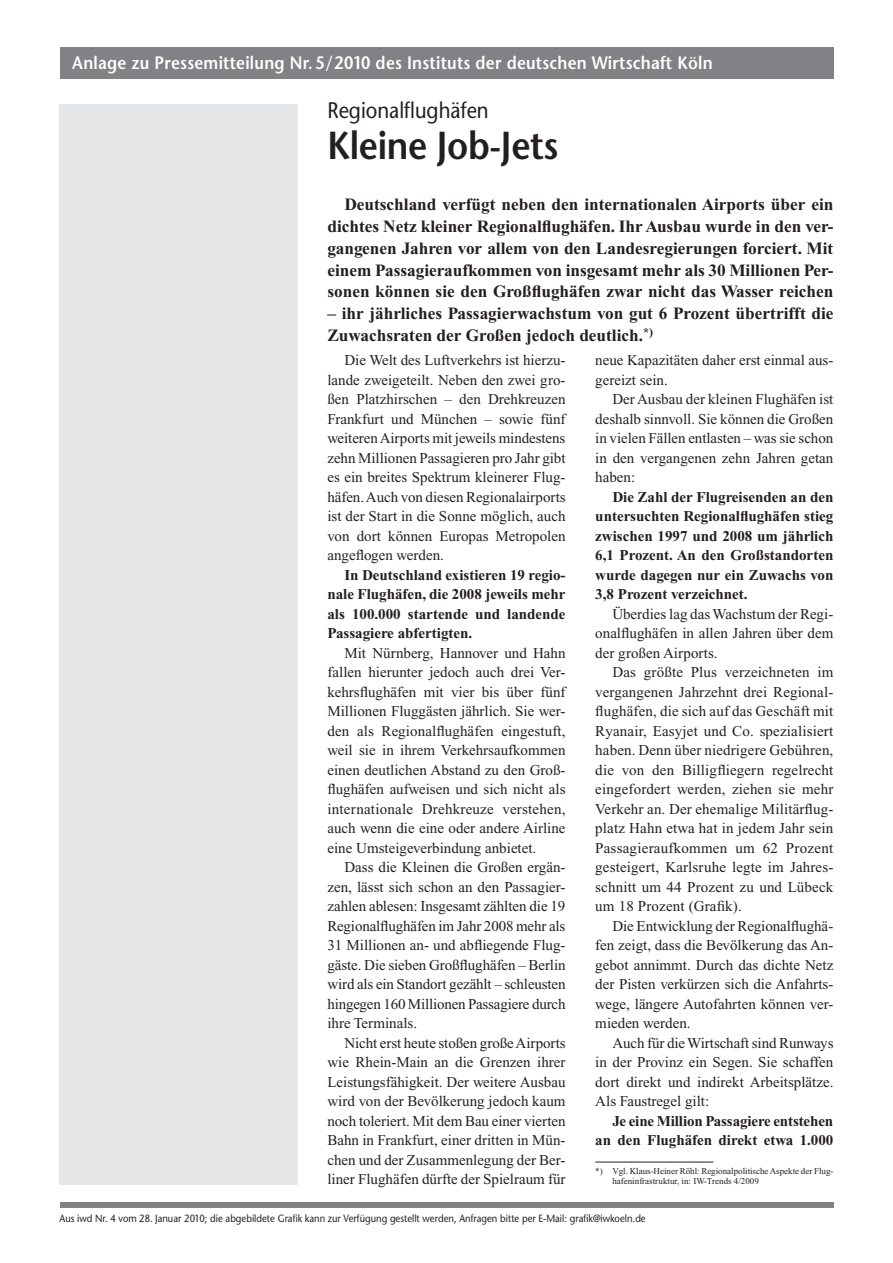
<style>
.page{position:relative;width:893px;height:1263px;background:#fff}
.page>*{position:absolute;margin:0;border:0;box-sizing:border-box;transform-origin:0 0}
.t1{font:600 39px "Stone Sans";letter-spacing:-.01em;color:#231f20;scale:.9 1}
.t2{font:22.5px "Stone Sans";color:#231f20;scale:.9 1}
.t3{font:600 18px "Stone Sans";letter-spacing:.015em;color:#fff;scale:.9 1}
.t4{font:700 17.25px/21.8px "Times New Roman";color:#231f20;text-align:justify}
.t5{font:15px/19.5px "Times New Roman";color:#231f20;text-align:justify}
.t6{font:700 15px/19.5px "Times New Roman";color:#231f20;text-align:justify}
.t7{font:10.5px "Stone Sans";color:#231f20;scale:.9 1}
.t8{font:9px/10.5px "Times New Roman";color:#231f20}
</style>
<div class="page">
<div style="left:60px;top:48px;width:773px;height:31px;background:#808285"></div>
<div style="left:60px;top:1202px;width:773px;height:6px;background:#808285"></div>
<div style="left:60px;top:104px;width:238px;height:1081px;background:#e6e7e9"></div>
<hr style="left:595px;top:1162px;width:118px;height:1px;background:#231f20">
<p class="t3" style="left:72px;top:52px;width:713px">Anlage zu Pressemitteilung Nr. 5/2010 des Instituts der deutschen Wirtschaft Köln</p>
<h2 class="t2" style="left:327px;top:96px;width:181px">Regionalflughäfen</h2>
<h1 class="t1" style="left:327px;top:121px;width:258px">Kleine Job-Jets</h1>
<p class="t4" style="left:327px;top:194px;width:507px;text-indent:17px">Deutschland verfügt neben den internationalen Airports über ein dichtes Netz kleiner Regionalflughäfen. Ihr Ausbau wurde in den ver&shy;gangenen Jahren vor allem von den Landesregierungen forciert. Mit einem Passagieraufkommen von insgesamt mehr als 30 Millionen Per&shy;sonen können sie den Großflughäfen zwar nicht das Wasser reichen</p>
<p class="t4" style="left:327px;top:302px;width:507px">– ihr jährliches Passagierwachstum von gut 6 Prozent übertrifft die<br>Zuwachsraten der Großen jedoch deutlich.<sup>*)</sup></p>
<p class="t5" style="left:595px;top:350px;width:240px">neue Kapazitäten daher erst einmal aus&shy;gereizt sein.</p>
<p class="t5" style="left:595px;top:389px;width:240px;text-indent:17px">Der Ausbau der kleinen Flughäfen ist deshalb sinnvoll. Sie können die Großen in vielen Fällen entlasten – was sie schon in den vergangenen zehn Jahren getan haben:</p>
<p class="t6" style="left:595px;top:487px;width:240px;text-indent:17px">Die Zahl der Flugreisenden an den untersuchten Regionalflughäfen stieg zwischen 1997 und 2008 um jährlich 6,1 Prozent. An den Großstandorten wurde dagegen nur ein Zuwachs von 3,8 Prozent verzeichnet.</p>
<p class="t5" style="left:595px;top:604px;width:240px;text-indent:17px">Überdies lag das Wachstum der Regi&shy;onalflughäfen in allen Jahren über dem der großen Airports.</p>
<p class="t5" style="left:595px;top:662px;width:240px;text-indent:17px">Das größte Plus verzeichneten im vergangenen Jahrzehnt drei Regional&shy;flughäfen, die sich auf das Geschäft mit Ryanair, Easyjet und Co. spezialisiert haben. Denn über niedrigere Gebühren, die von den Billigfliegern regelrecht eingefordert werden, ziehen sie mehr Verkehr an. Der ehemalige Militärflug&shy;platz Hahn etwa hat in jedem Jahr sein Passagieraufkommen um 62 Prozent gesteigert, Karlsruhe legte im Jahres&shy;schnitt um 44 Prozent zu und Lübeck um 18 Prozent (Grafik).</p>
<p class="t5" style="left:595px;top:916px;width:240px;text-indent:17px">Die Entwicklung der Regionalflughä&shy;fen zeigt, dass die Bevölkerung das An&shy;gebot annimmt. Durch das dichte Netz der Pisten verkürzen sich die Anfahrts&shy;wege, längere Autofahrten können ver&shy;mieden werden.</p>
<p class="t5" style="left:595px;top:1033px;width:240px;text-indent:17px">Auch für die Wirtschaft sind Runways in der Provinz ein Segen. Sie schaffen dort direkt und indirekt Arbeitsplätze.<br>Als Faustregel gilt:</p>
<p class="t6" style="left:595px;top:1111px;width:240px;text-align:right">Je eine Million Passagiere entstehen an den Flughäfen direkt etwa 1.000</p>
<p class="t8" style="left:612px;top:1165px;width:223px">Vgl. Klaus-Heiner Röhl: Regionalpolitische Aspekte der Flug&shy;hafeninfrastruktur, in: IW-Trends 4/2009</p>
<p class="t5" style="left:327px;top:350px;width:240px;text-indent:17px">Die Welt des Luftverkehrs ist hierzu&shy;lande zweigeteilt. Neben den zwei gro&shy;ßen Platzhirschen – den Drehkreuzen Frankfurt und München – sowie fünf weiteren Airports mit jeweils mindestens zehn Millionen Passagieren pro Jahr gibt es ein breites Spektrum kleinerer Flug&shy;häfen. Auch von diesen Regionalairports ist der Start in die Sonne möglich, auch von dort können Europas Metropolen angeflogen werden.</p>
<p class="t6" style="left:327px;top:565px;width:240px;text-indent:17px">In Deutschland existieren 19 regio&shy;nale Flughäfen, die 2008 jeweils mehr als 100.000 startende und landende Passagiere abfertigten.</p>
<p class="t5" style="left:327px;top:643px;width:240px;text-indent:17px">Mit Nürnberg, Hannover und Hahn fallen hierunter jedoch auch drei Ver&shy;kehrsflughäfen mit vier bis über fünf Millionen Fluggästen jährlich. Sie wer&shy;den als Regionalflughäfen eingestuft, weil sie in ihrem Verkehrsaufkommen einen deutlichen Abstand zu den Groß&shy;flughäfen aufweisen und sich nicht als internationale Drehkreuze verstehen, auch wenn die eine oder andere Airline eine Umsteigeverbindung anbietet.</p>
<p class="t5" style="left:327px;top:857px;width:240px;text-indent:17px">Dass die Kleinen die Großen ergän&shy;zen, lässt sich schon an den Passagier&shy;zahlen ablesen: Insgesamt zählten die 19<br>Regionalflughäfen im Jahr 2008 mehr als 31 Millionen an- und abfliegende Flug&shy;gäste. Die sieben Großflughäfen – Berlin wird als ein Standort gezählt – schleusten hingegen 160 Millionen Passagiere durch ihre Terminals.</p>
<p class="t5" style="left:327px;top:1033px;width:240px;text-indent:17px">Nicht erst heute stoßen große Airports wie Rhein-Main an die Grenzen ihrer Leistungsfähigkeit. Der weitere Ausbau wird von der Bevölkerung jedoch kaum noch toleriert. Mit dem Bau einer vierten Bahn in Frankfurt, einer dritten in Mün&shy;chen und der Zusammenlegung der Ber&shy;liner Flughäfen dürfte der Spielraum für</p>
<p class="t8" style="left:595px;top:1165px;width:9px">*)</p>
<p class="t7" style="left:60px;top:1212px;width:653px">Aus iwd Nr. 4 vom 28. Januar 2010; die abgebildete Grafik kann zur Verfügung gestellt werden, Anfragen bitte per E-Mail: grafik@iwkoeln.de</p>
</div>
